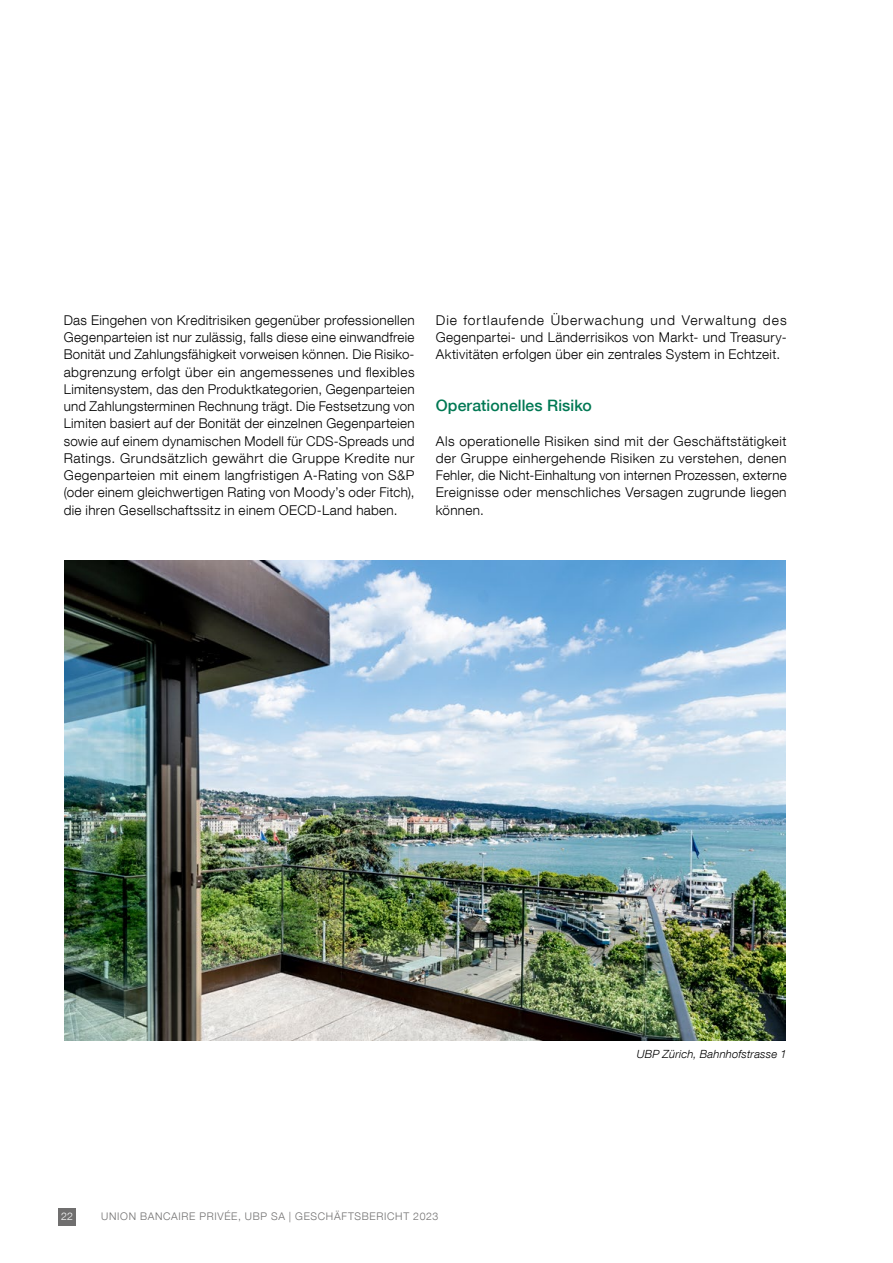
<style>
.page{position:relative;width:893px;height:1263px;background:#fff}
.page>*{position:absolute;margin:0;border:0;box-sizing:border-box;transform-origin:0 0}
.t1{font:500 15.75px "Helvetica Neue LT Com";letter-spacing:.005em;color:#007853}
.t2{font:300 13.5px/17.2px "Helvetica Neue LT Com";letter-spacing:.025em;color:#000;text-align:justify}
.t3{font:italic 300 11.25px "Helvetica Neue LT Com";letter-spacing:.015em;color:#000}
.t4{font:300 10.5px "Helvetica Neue LT Com";letter-spacing:.065em;color:#706f6f}
.t5{font:300 10.5px "Helvetica Neue LT Com";color:#fff}
</style>
<div class="page">
<div style="left:59px;top:1208px;width:17px;height:17px;background:#706f6f"></div>
<img style="left:65px;top:560px;width:721px;height:481px">
<p class="t2" style="left:64px;top:311px;width:352px">Das Eingehen von Kreditrisiken gegenüber professionellen Gegenparteien ist nur zulässig, falls diese eine einwandfreie Bonität und Zahlungsfähigkeit vorweisen können. Die Risiko&shy;abgrenzung erfolgt über ein angemessenes und flexibles Limitensystem, das den Produktkategorien, Gegenparteien und Zahlungsterminen Rechnung trägt. Die Festsetzung von Limiten basiert auf der Bonität der einzelnen Gegenparteien sowie auf einem dynamischen Modell für CDS-Spreads und Ratings. Grundsätzlich gewährt die Gruppe Kredite nur Gegenparteien mit einem langfristigen A-Rating von S&amp;P (oder einem gleichwertigen Rating von Moody’s oder Fitch), die ihren Gesellschaftssitz in einem OECD-Land haben.</p>
<p class="t2" style="left:436px;top:311px;width:352px">Die fortlaufende Überwachung und Verwaltung des Gegenpartei- und Länderrisikos von Markt- und Treasury-Aktivitäten erfolgen über ein zentrales System in Echtzeit.</p>
<p class="t1" style="left:436px;top:396px;width:158px">Operationelles Risiko</p>
<p class="t2" style="left:436px;top:432px;width:352px">Als operationelle Risiken sind mit der Geschäftstätigkeit der Gruppe einhergehende Risiken zu verstehen, denen Fehler, die Nicht-Einhaltung von internen Prozessen, externe Ereignisse oder menschliches Versagen zugrunde liegen können.</p>
<p class="t5" style="left:61px;top:1210px;width:13px">22</p>
<p class="t4" style="left:101px;top:1210px;width:339px">UNION BANCAIRE PRIVÉE, UBP SA | GESCHÄFTSBERICHT 2023</p>
<p class="t3" style="left:637px;top:1047px;width:151px">UBP Zürich, Bahnhofstrasse 1</p>
</div>
